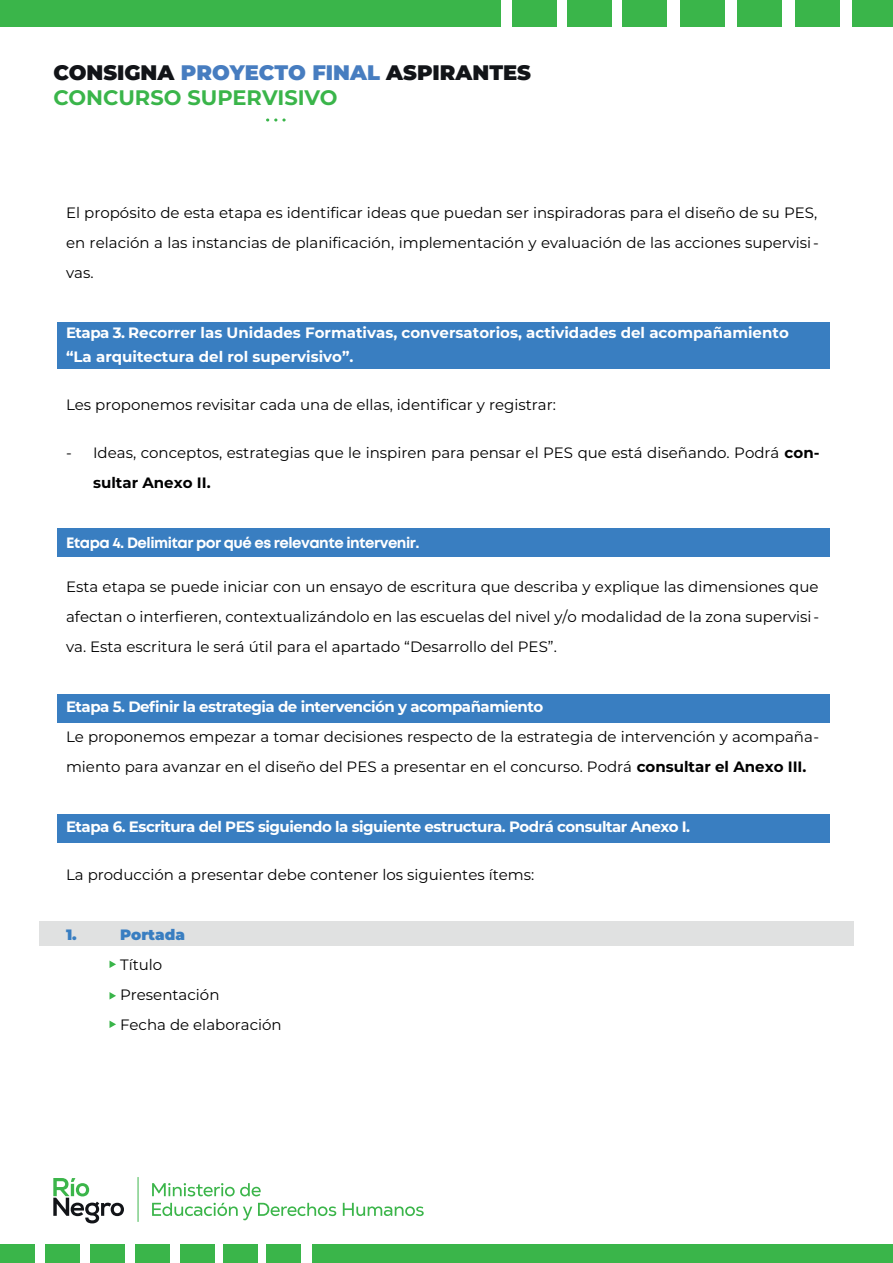
<style>
.page{position:relative;width:893px;height:1263px;background:#fff}
.page>*{position:absolute;margin:0;border:0;box-sizing:border-box;transform-origin:0 0}
.t1{font:700 21px/25.2px "Montserrat";color:#3ab54a}
.t2{font:15px/30px "Montserrat";color:#000001}
.t3{font:700 15px "Montserrat";letter-spacing:-.035em;color:#fff}
.t4{font:700 15px/24px "Montserrat";color:#fff}
.t5{font:700 15px "Mont";letter-spacing:-.035em;color:#fff}
.t6{font:900 15px "Montserrat";color:#397ec1}
.s1{font-weight:900;color:#121418}
.s2{font-weight:900;color:#477dc0}
.s3{font-weight:700}
</style>
<div class="page">
<div style="left:39px;top:921px;width:815px;height:24px;background:#e0e1e1"></div>
<div style="left:57px;top:322px;width:773px;height:47px;background:#397ec1"></div>
<div style="left:57px;top:528px;width:773px;height:28px;background:#397ec1"></div>
<div style="left:57px;top:694px;width:773px;height:29px;background:#397ec1"></div>
<div style="left:57px;top:814px;width:773px;height:29px;background:#397ec1"></div>
<div style="left:512px;top:0;width:44px;height:27px;background:#3ab54a"></div>
<div style="left:0;top:0;width:500px;height:27px;background:#3ab54a"></div>
<div style="left:567px;top:0;width:45px;height:27px;background:#3ab54a"></div>
<div style="left:622px;top:0;width:45px;height:27px;background:#3ab54a"></div>
<div style="left:680px;top:0;width:44px;height:27px;background:#3ab54a"></div>
<div style="left:737px;top:0;width:45px;height:27px;background:#3ab54a"></div>
<div style="left:795px;top:0;width:44px;height:27px;background:#3ab54a"></div>
<div style="left:852px;top:0;width:41px;height:27px;background:#3ab54a"></div>
<div style="left:312px;top:1244px;width:581px;height:19px;background:#3ab54a"></div>
<div style="left:266px;top:1244px;width:35px;height:19px;background:#3ab54a"></div>
<div style="left:223px;top:1244px;width:35px;height:19px;background:#3ab54a"></div>
<div style="left:180px;top:1244px;width:35px;height:19px;background:#3ab54a"></div>
<div style="left:135px;top:1244px;width:35px;height:19px;background:#3ab54a"></div>
<div style="left:90px;top:1244px;width:35px;height:19px;background:#3ab54a"></div>
<div style="left:45px;top:1244px;width:35px;height:19px;background:#3ab54a"></div>
<div style="left:0;top:1244px;width:35px;height:19px;background:#3ab54a"></div>
<svg style="left:152px;top:1183px;width:109px;height:13px"></svg>
<svg style="left:152px;top:1203px;width:100px;height:17px"></svg>
<svg style="left:258px;top:1203px;width:78px;height:13px"></svg>
<svg style="left:343px;top:1203px;width:81px;height:13px"></svg>
<hr style="left:138px;top:1177px;width:1px;height:45px;background:#3bb54a">
<svg style="left:53px;top:1178px;width:71px;height:45px"></svg>
<svg style="left:110px;top:961px;width:6px;height:7px"></svg>
<svg style="left:110px;top:992px;width:6px;height:7px"></svg>
<svg style="left:110px;top:1021px;width:6px;height:7px"></svg>
<svg style="left:266px;top:118px;width:20px;height:4px"></svg>
<h1 class="t1" style="left:53px;top:60px;width:479px"><span class="s1">CONSIGNA</span> <span class="s2">PROYECTO FINAL</span> <span class="s1">ASPIRANTES<br></span>CONCURSO SUPERVISIVO</h1>
<p class="t2" style="left:66px;top:198px;width:754px;text-align:justify">El propósito de esta etapa es identificar ideas que puedan ser inspiradoras para el diseño de su PES, en relación a las instancias de planificación, implementación y evaluación de las acciones supervisi&shy;vas.</p>
<p class="t4" style="left:66px;top:321px;width:724px">Etapa 3. Recorrer las Unidades Formativas, conversatorios, actividades del acompañamiento “La arquitectura del rol supervisivo”.</p>
<p class="t2" style="left:66px;top:390px;width:491px">Les proponemos revisitar cada una de ellas, identificar y registrar:</p>
<p class="t2" style="left:93px;top:438px;width:728px;text-indent:-27px">- Ideas, conceptos, estrategias que le inspiren para pensar el PES que está diseñando. Podrá <span class="s3">con&shy;sultar Anexo II.</span></p>
<p class="t5" style="left:66px;top:533px;width:355px">Etapa 4. Delimitar por qué es relevante intervenir.</p>
<p class="t2" style="left:66px;top:571px;width:755px;text-align:justify">Esta etapa se puede iniciar con un ensayo de escritura que describa y explique las dimensiones que afectan o interfieren, contextualizándolo en las escuelas del nivel y/o modalidad de la zona supervisi&shy;va. Esta escritura le será útil para el apartado “Desarrollo del PES”.</p>
<p class="t3" style="left:66px;top:697px;width:479px">Etapa 5. Definir la estrategia de intervención y acompañamiento</p>
<p class="t2" style="left:66px;top:721px;width:755px">Le proponemos empezar a tomar decisiones respecto de la estrategia de intervención y acompaña&shy;miento para avanzar en el diseño del PES a presentar en el concurso. Podrá <span class="s3">consultar el Anexo III.</span></p>
<p class="t3" style="left:66px;top:817px;width:626px">Etapa 6. Escritura del PES siguiendo la siguiente estructura. Podrá consultar Anexo I.</p>
<p class="t2" style="left:66px;top:859px;width:470px">La producción a presentar debe contener los siguientes ítems:</p>
<p class="t6" style="left:66px;top:925px;width:12px">1.</p>
<p class="t6" style="left:120px;top:925px;width:66px">Portada</p>
<p class="t2" style="left:120px;top:949px;width:163px">Título<br>Presentación<br>Fecha de elaboración</p>
</div>
